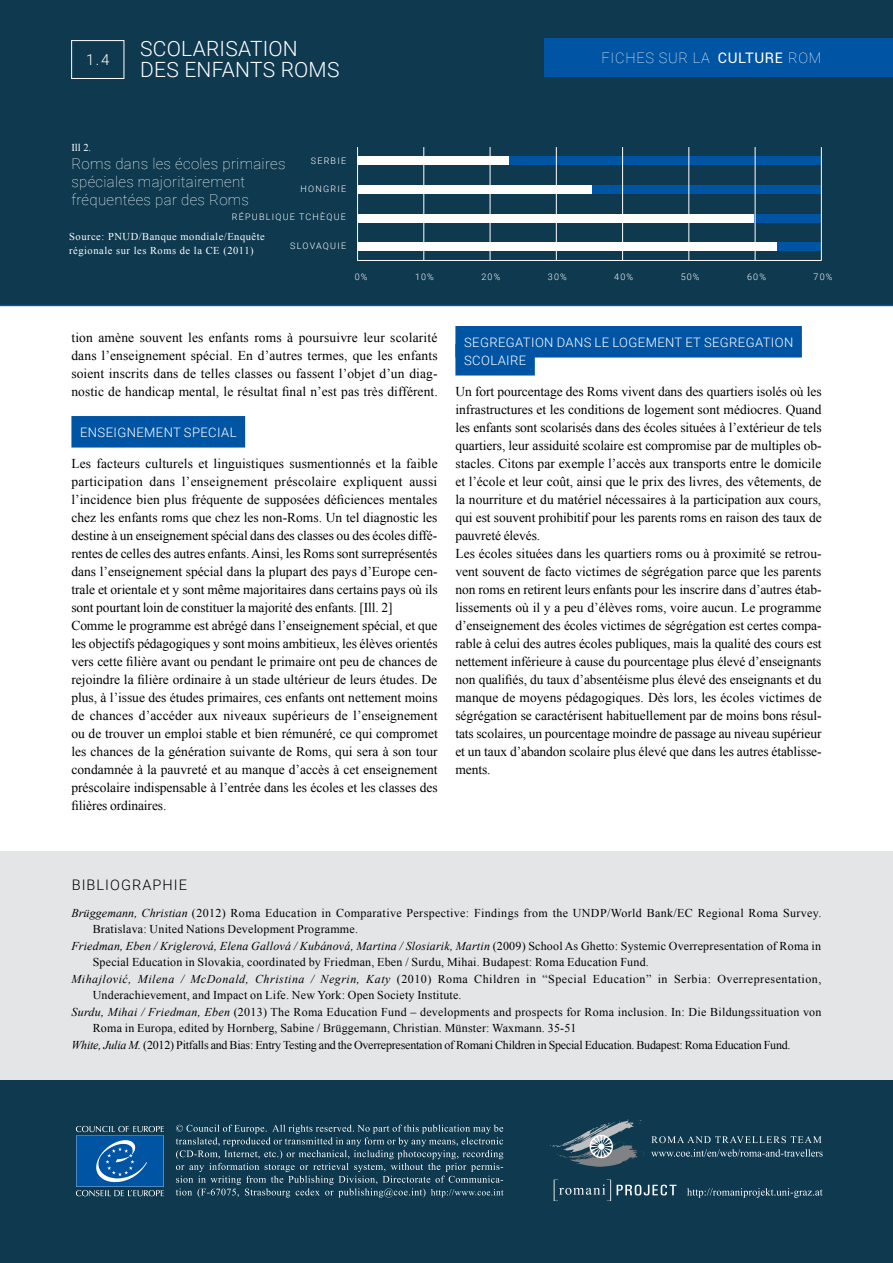
<style>
.page{position:relative;width:893px;height:1263px;background:#fff}
.page>*{position:absolute;margin:0;border:0;box-sizing:border-box;transform-origin:0 0}
.t1{font:300 21px/21px "Roboto";letter-spacing:.01em;color:#fff}
.t2{font:100 15px/18px "Roboto";letter-spacing:.02em;color:#fff}
.t3{font:300 15px "Roboto";color:#fff}
.t4{font:100 14.55px "Roboto";letter-spacing:.055em;color:#fff}
.t5{font:300 14.55px "Roboto";letter-spacing:.07em;color:#000}
.t6{font:14.55px "Times New Roman";color:#000}
.t7{font:13.5px/18px "Times New Roman";color:#000}
.t8{font:300 13.05px/18px "Roboto";letter-spacing:.03em;color:#fff}
.t9{font:12px "Times New Roman";letter-spacing:.02em;color:#000}
.t10{font:12px "Times New Roman";letter-spacing:-.02em;color:#000}
.t11{font:italic 12px "Times New Roman";letter-spacing:.015em;color:#000}
.t12{font:12px "Times New Roman";letter-spacing:.04em;color:#000}
.t13{font:10.5px/13.5px "Times New Roman";letter-spacing:.05em;color:#fff}
.t14{font:300 9px "Roboto";letter-spacing:.135em;color:#fff}
.s1{font-weight:400}
.s2{font-style:italic}
.s3{font-style:normal}
</style>
<div class="page">
<div style="left:0;top:0;width:893px;height:306px;background:#0e394f"></div>
<div style="left:513px;top:242px;width:308px;height:9px;background:#0054a4"></div>
<div style="left:513px;top:214px;width:308px;height:8px;background:#0054a4"></div>
<div style="left:513px;top:185px;width:308px;height:9px;background:#0054a4"></div>
<div style="left:504px;top:156px;width:317px;height:9px;background:#0054a4"></div>
<div style="left:0;top:851px;width:893px;height:383px;background:#e4e5e6"></div>
<div style="left:71px;top:416px;width:174px;height:31px;background:#0054a4"></div>
<div style="left:455px;top:326px;width:347px;height:31px;background:#0054a4"></div>
<div style="left:455px;top:344px;width:80px;height:31px;background:#0054a4"></div>
<div style="left:71px;top:40px;width:53px;height:39px;border:1px solid #fff"></div>
<hr style="left:755px;top:147px;width:1px;height:113px;background:#fff">
<hr style="left:821px;top:147px;width:1px;height:113px;background:#fff">
<hr style="left:689px;top:147px;width:1px;height:113px;background:#fff">
<hr style="left:622px;top:147px;width:1px;height:113px;background:#fff">
<hr style="left:556px;top:147px;width:1px;height:113px;background:#fff">
<hr style="left:490px;top:147px;width:1px;height:113px;background:#fff">
<hr style="left:424px;top:147px;width:1px;height:113px;background:#fff">
<hr style="left:357px;top:147px;width:1px;height:113px;background:#fff">
<div style="left:357px;top:242px;width:420px;height:9px;background:#fff"></div>
<div style="left:357px;top:214px;width:396px;height:8px;background:#fff"></div>
<div style="left:357px;top:185px;width:235px;height:9px;background:#fff"></div>
<div style="left:357px;top:156px;width:152px;height:9px;background:#fff"></div>
<hr style="left:357px;top:260px;width:464px;height:1px;background:#fff">
<div style="left:0;top:1080px;width:893px;height:183px;background:#0e394f"></div>
<div style="left:545px;top:38px;width:348px;height:39px;background:#0054a4"></div>
<svg style="left:176px;top:1124px;width:327px;height:73px"></svg>
<svg style="left:554px;top:1180px;width:57px;height:21px"></svg>
<svg style="left:617px;top:1184px;width:59px;height:11px"></svg>
<svg style="left:550px;top:1119px;width:95px;height:48px"></svg>
<svg style="left:651px;top:1149px;width:172px;height:8px"></svg>
<svg style="left:651px;top:1136px;width:171px;height:7px"></svg>
<svg style="left:76px;top:1126px;width:88px;height:70px"></svg>
<svg style="left:687px;top:1188px;width:136px;height:10px"></svg>
<p class="t3" style="left:86px;top:49px;width:25px">1.4</p>
<h1 class="t1" style="left:140px;top:37px;width:201px">SCOLARISATION<br>DES ENFANTS ROMS</h1>
<p class="t4" style="left:601px;top:47px;width:221px">FICHES SUR LA <span class="s1">CULTURE</span> ROM</p>
<p class="t13" style="left:71px;top:141px;width:21px">Ill 2.</p>
<p class="t2" style="left:71px;top:154px;width:216px">Roms dans les écoles primaires spéciales majoritairement fréquentées par des Roms</p>
<p class="t14" style="left:311px;top:155px;width:37px">SERBIE</p>
<p class="t14" style="left:301px;top:182px;width:47px">HONGRIE</p>
<p class="t14" style="left:232px;top:211px;width:116px">RÉPUBLIQUE TCHÈQUE</p>
<p class="t14" style="left:290px;top:240px;width:57px">SLOVAQUIE</p>
<p class="t13" style="left:69px;top:230px;width:197px">Source: PNUD/Banque mondiale/Enquête régionale sur les Roms de la CE (2011)</p>
<p class="t14" style="left:355px;top:270px;width:14px">0%</p>
<p class="t14" style="left:415px;top:270px;width:20px">10%</p>
<p class="t14" style="left:481px;top:270px;width:20px">20%</p>
<p class="t14" style="left:548px;top:270px;width:20px">30%</p>
<p class="t14" style="left:614px;top:270px;width:20px">40%</p>
<p class="t14" style="left:681px;top:270px;width:20px">50%</p>
<p class="t14" style="left:747px;top:270px;width:20px">60%</p>
<p class="t14" style="left:813px;top:270px;width:20px">70%</p>
<p class="t7" style="left:71px;top:328px;width:368px;text-align:justify">tion amène souvent les enfants roms à poursuivre leur scolarité dans l’enseignement spécial. En d’autres termes, que les enfants soient inscrits dans de telles classes ou fassent l’objet d’un diag&shy;nostic de handicap mental, le résultat final n’est pas très différent.</p>
<p class="t6" style="left:114px;top:417px;width:5px">.</p>
<p class="t8" style="left:80px;top:422px;width:158px">ENSEIGNEMENT SPECIAL</p>
<p class="t7" style="left:71px;top:454px;width:368px">Les facteurs culturels et linguistiques susmentionnés et la faible participation dans l’enseignement préscolaire expliquent aussi l’incidence bien plus fréquente de supposées déficiences mentales chez les enfants roms que chez les non-Roms. Un tel diagnostic les destine à un enseignement spécial dans des classes ou des écoles diffé&shy;rentes de celles des autres enfants. Ainsi, les Roms sont surreprésentés dans l’enseignement spécial dans la plupart des pays d’Europe cen&shy;trale et orientale et y sont même majoritaires dans certains pays où ils sont pourtant loin de constituer la majorité des enfants. [Ill. 2] Comme le programme est abrégé dans l’enseignement spécial, et que les objectifs pédagogiques y sont moins ambitieux, les élèves orientés vers cette filière avant ou pendant le primaire ont peu de chances de rejoindre la filière ordinaire à un stade ultérieur de leurs études. De plus, à l’issue des études primaires, ces enfants ont nettement moins de chances d’accéder aux niveaux supérieurs de l’enseignement ou de trouver un emploi stable et bien rémunéré, ce qui compromet les chances de la génération suivante de Roms, qui sera à son tour condamnée à la pauvreté et au manque d’accès à cet enseignement préscolaire indispensable à l’entrée dans les écoles et les classes des filières ordinaires.</p>
<p class="t8" style="left:464px;top:332px;width:331px">SEGREGATION DANS LE LOGEMENT ET SEGREGATION<br>SCOLAIRE</p>
<p class="t7" style="left:455px;top:382px;width:368px">Un fort pourcentage des Roms vivent dans des quartiers isolés où les infrastructures et les conditions de logement sont médiocres. Quand les enfants sont scolarisés dans des écoles situées à l’extérieur de tels quartiers, leur assiduité scolaire est compromise par de multiples ob&shy;stacles. Citons par exemple l’accès aux transports entre le domicile et l’école et leur coût, ainsi que le prix des livres, des vêtements, de la nourriture et du matériel nécessaires à la participation aux cours, qui est souvent prohibitif pour les parents roms en raison des taux de pauvreté élevés.<br>Les écoles situées dans les quartiers roms ou à proximité se retrou&shy;vent souvent de facto victimes de ségrégation parce que les parents non roms en retirent leurs enfants pour les inscrire dans d’autres étab&shy;lissements où il y a peu d’élèves roms, voire aucun. Le programme d’enseignement des écoles victimes de ségrégation est certes compa&shy;rable à celui des autres écoles publiques, mais la qualité des cours est nettement inférieure à cause du pourcentage plus élevé d’enseignants non qualifiés, du taux d’absentéisme plus élevé des enseignants et du manque de moyens pédagogiques. Dès lors, les écoles victimes de ségrégation se caractérisent habituellement par de moins bons résul&shy;tats scolaires, un pourcentage moindre de passage au niveau supérieur et un taux d’abandon scolaire plus élevé que dans les autres établisse&shy;ments.</p>
<p class="t5" style="left:72px;top:874px;width:117px">BIBLIOGRAPHIE</p>
<p class="t9" style="left:71px;top:904px;width:751px"><span class="s2">Brüggemann, Christian</span> (2012) Roma Education in Comparative Perspective: Findings from the UNDP/World Bank/EC Regional Roma Survey.</p>
<p class="t9" style="left:93px;top:921px;width:267px">Bratislava: United Nations Development Programme.</p>
<p class="t11" style="left:71px;top:937px;width:751px">Friedman, Eben / Kriglerová, Elena Gallová / Kubánová, Martina / Slosiarik, Martin <span class="s3">(2009) School As Ghetto: Systemic Overrepresentation of Roma in</span></p>
<p class="t9" style="left:93px;top:954px;width:558px">Special Education in Slovakia, coordinated by Friedman, Eben / Surdu, Mihai. Budapest: Roma Education Fund.</p>
<p class="t12" style="left:71px;top:970px;width:751px"><span class="s2">Mihajlović, Milena / McDonald, Christina / Negrin, Katy</span> (2010) Roma Children in “Special Education” in Serbia: Overrepresentation,</p>
<p class="t9" style="left:93px;top:987px;width:370px">Underachievement, and Impact on Life. New York: Open Society Institute.</p>
<p class="t9" style="left:71px;top:1003px;width:752px"><span class="s2">Surdu, Mihai / Friedman, Eben</span> (2013) The Roma Education Fund – developments and prospects for Roma inclusion. In: Die Bildungssituation von</p>
<p class="t9" style="left:93px;top:1020px;width:485px">Roma in Europa, edited by Hornberg, Sabine / Brüggemann, Christian. Münster: Waxmann. 35-51</p>
<p class="t10" style="left:71px;top:1036px;width:721px"><span class="s2">White, Julia M.</span> (2012) Pitfalls and Bias: Entry Testing and the Overrepresentation of Romani Children in Special Education. Budapest: Roma Education Fund.</p>
</div>
